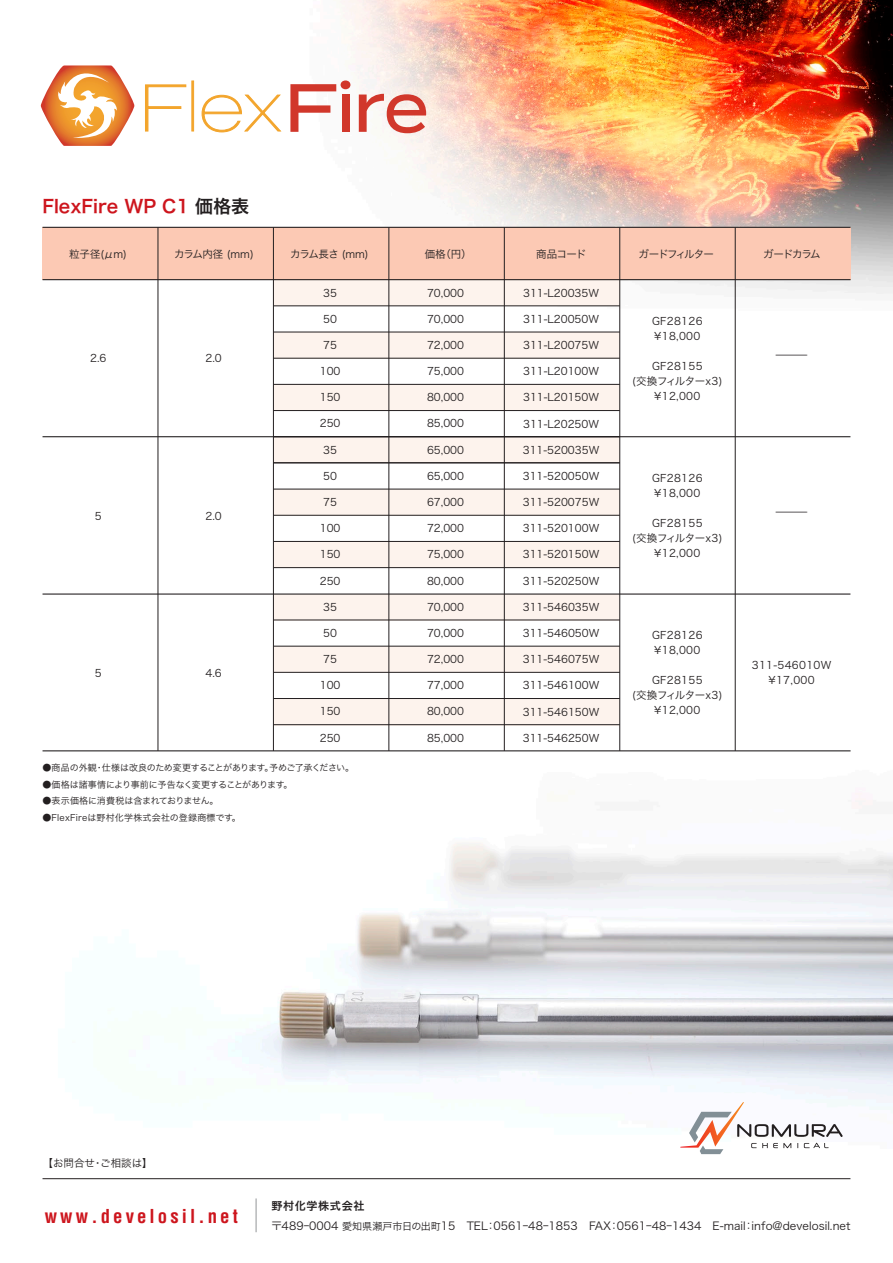
<style>
.page{position:relative;width:893px;height:1263px;background:#fff}
.page>*{position:absolute;margin:0;border:0;box-sizing:border-box;transform-origin:0 0}
.t1{font:700 condensed 18.75px "Helvetica";letter-spacing:.165em;color:#cd151d}
.t2{font:18px "Hira Kaku Pro N W6";color:#cd151d}
.t3{font:11.1px "Hira Kaku Pro N W3";letter-spacing:.005em;color:#231f20}
.t4{font:11.1px "Hira Kaku Pro N W6";letter-spacing:.055em;color:#231f20}
.t5{font:10.5px "Hira Kaku Pro N W3";color:#231f20}
.t6{font:10.5px/15px "Hira Kaku Pro N W3";letter-spacing:.03em;color:#231f20;text-align:center}
.t7{font:10.5px "Hira Kaku Pro N W3";letter-spacing:-.11em;color:#231f20}
.t8{font:10.5px "Hira Kaku Pro N W3";color:#231f20;scale:3 1}
.t9{font:9px "Hira Kaku Pro N W3";letter-spacing:-.025em;color:#231f20}
.t10{font:9px "Hira Kaku Pro N W3";letter-spacing:-.04em;color:#231f20}
.t11{font:9px "Hira Kaku Pro N W3";letter-spacing:.025em;color:#231f20}
.s1{color:#231f20}
.s2{font-size:10.05px}
</style>
<div class="page">
<img style="left:40px;top:0;width:853px;height:1233px">
<div style="left:273px;top:280px;width:347px;height:26px;background:#fdf3ed"></div>
<div style="left:273px;top:332px;width:347px;height:26px;background:#fdf3ed"></div>
<div style="left:273px;top:384px;width:347px;height:26px;background:#fdf3ed"></div>
<div style="left:273px;top:437px;width:347px;height:26px;background:#fdf3ed"></div>
<div style="left:273px;top:489px;width:347px;height:26px;background:#fdf3ed"></div>
<div style="left:273px;top:542px;width:347px;height:26px;background:#fdf3ed"></div>
<div style="left:273px;top:594px;width:347px;height:26px;background:#fdf3ed"></div>
<div style="left:273px;top:647px;width:347px;height:26px;background:#fdf3ed"></div>
<div style="left:273px;top:699px;width:347px;height:26px;background:#fdf3ed"></div>
<div style="left:43px;top:227px;width:807px;height:53px;background:#fcc9b4"></div>
<hr style="left:273px;top:306px;width:347px;height:1px;background:#231f20">
<hr style="left:43px;top:227px;width:808px;height:1px;background:#231f20">
<hr style="left:273px;top:332px;width:347px;height:1px;background:#231f20">
<hr style="left:273px;top:358px;width:347px;height:1px;background:#231f20">
<hr style="left:273px;top:384px;width:347px;height:1px;background:#231f20">
<hr style="left:273px;top:410px;width:347px;height:1px;background:#231f20">
<hr style="left:273px;top:463px;width:347px;height:1px;background:#231f20">
<hr style="left:273px;top:489px;width:347px;height:1px;background:#231f20">
<hr style="left:273px;top:515px;width:347px;height:1px;background:#231f20">
<hr style="left:273px;top:541px;width:347px;height:1px;background:#231f20">
<hr style="left:273px;top:567px;width:347px;height:1px;background:#231f20">
<hr style="left:273px;top:620px;width:347px;height:1px;background:#231f20">
<hr style="left:273px;top:646px;width:347px;height:1px;background:#231f20">
<hr style="left:273px;top:672px;width:347px;height:1px;background:#231f20">
<hr style="left:273px;top:698px;width:347px;height:1px;background:#231f20">
<hr style="left:273px;top:724px;width:347px;height:1px;background:#231f20">
<hr style="left:273px;top:462px;width:347px;height:1px;background:#231f20">
<hr style="left:43px;top:750px;width:808px;height:1px;background:#231f20">
<hr style="left:43px;top:436px;width:807px;height:1px;background:#231f20">
<hr style="left:273px;top:227px;width:1px;height:524px;background:#231f20">
<hr style="left:158px;top:227px;width:1px;height:524px;background:#231f20">
<hr style="left:389px;top:227px;width:1px;height:524px;background:#231f20">
<hr style="left:504px;top:227px;width:1px;height:524px;background:#231f20">
<hr style="left:619px;top:227px;width:1px;height:524px;background:#231f20">
<hr style="left:735px;top:227px;width:1px;height:524px;background:#231f20">
<hr style="left:43px;top:279px;width:808px;height:1px;background:#231f20">
<hr style="left:43px;top:593px;width:807px;height:2px;background:#231f20">
<svg style="left:41px;top:59px;width:93px;height:87px"></svg>
<svg style="left:144px;top:84px;width:43px;height:48px"></svg>
<div style="left:191px;top:80px;width:3px;height:51px;background:#f3a52c;border:1px solid #f3a52c"></div>
<svg style="left:201px;top:94px;width:82px;height:39px"></svg>
<svg style="left:290px;top:84px;width:46px;height:48px"></svg>
<svg style="left:359px;top:94px;width:67px;height:39px"></svg>
<div style="left:342px;top:95px;width:7px;height:37px;background:#d1372b"></div>
<div style="left:341px;top:80px;width:9px;height:9px;background:#d1372b;border-radius:50%"></div>
<hr style="left:43px;top:1178px;width:807px;height:1px;background:#231f20">
<hr style="left:256px;top:1198px;width:1px;height:34px;background:#939598">
<svg style="left:680px;top:1102px;width:163px;height:52px"></svg>
<h2 class="t2" style="left:43px;top:190px;width:208px">FlexFire WP C1 <span class="s1">価格表</span></h2>
<p class="t5" style="left:69px;top:245px;width:59px">粒子径(μm)</p>
<p class="t5" style="left:174px;top:245px;width:81px">カラム内径 (mm)</p>
<p class="t5" style="left:90px;top:349px;width:18px">2.6</p>
<p class="t5" style="left:205px;top:349px;width:18px">2.0</p>
<p class="t5" style="left:95px;top:506px;width:8px">5</p>
<p class="t5" style="left:205px;top:506px;width:18px">2.0</p>
<p class="t5" style="left:95px;top:663px;width:8px">5</p>
<p class="t5" style="left:205px;top:663px;width:18px">4.6</p>
<p class="t5" style="left:290px;top:245px;width:80px">カラム長さ (mm)</p>
<p class="t5" style="left:323px;top:283px;width:15px">35</p>
<p class="t5" style="left:323px;top:309px;width:15px">50</p>
<p class="t5" style="left:323px;top:336px;width:15px">75</p>
<p class="t5" style="left:320px;top:362px;width:22px">100</p>
<p class="t5" style="left:320px;top:388px;width:22px">150</p>
<p class="t5" style="left:320px;top:414px;width:22px">250</p>
<p class="t5" style="left:323px;top:440px;width:15px">35</p>
<p class="t5" style="left:323px;top:466px;width:15px">50</p>
<p class="t5" style="left:323px;top:493px;width:15px">75</p>
<p class="t5" style="left:320px;top:519px;width:22px">100</p>
<p class="t5" style="left:320px;top:545px;width:22px">150</p>
<p class="t5" style="left:320px;top:571px;width:22px">250</p>
<p class="t5" style="left:323px;top:597px;width:15px">35</p>
<p class="t5" style="left:323px;top:624px;width:15px">50</p>
<p class="t5" style="left:323px;top:650px;width:15px">75</p>
<p class="t5" style="left:320px;top:676px;width:22px">100</p>
<p class="t5" style="left:320px;top:702px;width:22px">150</p>
<p class="t5" style="left:320px;top:728px;width:22px">250</p>
<p class="t10" style="left:42px;top:760px;width:313px">●商品の外観・仕様は改良のため変更することがあります。予めご了承ください。</p>
<p class="t9" style="left:42px;top:776px;width:252px">●価格は諸事情により事前に予告なく変更することがあります。</p>
<p class="t9" style="left:42px;top:793px;width:178px">●表示価格に消費税は含まれておりません。</p>
<p class="t11" style="left:42px;top:809px;width:200px">●FlexFireは野村化学株式会社の登録商標です。</p>
<p class="t5" style="left:425px;top:245px;width:48px">価格（円）</p>
<p class="t5" style="left:536px;top:245px;width:52px">商品コード</p>
<p class="t7" style="left:638px;top:245px;width:77px">ガードフィルター</p>
<p class="t5" style="left:763px;top:245px;width:59px">ガードカラム</p>
<p class="t5" style="left:427px;top:283px;width:39px">70,000</p>
<p class="t5" style="left:427px;top:309px;width:39px">70,000</p>
<p class="t5" style="left:427px;top:336px;width:39px">72,000</p>
<p class="t5" style="left:427px;top:362px;width:39px">75,000</p>
<p class="t5" style="left:427px;top:388px;width:39px">80,000</p>
<p class="t5" style="left:427px;top:414px;width:39px">85,000</p>
<p class="t5" style="left:427px;top:440px;width:39px">65,000</p>
<p class="t5" style="left:427px;top:466px;width:39px">65,000</p>
<p class="t5" style="left:427px;top:493px;width:39px">67,000</p>
<p class="t5" style="left:427px;top:519px;width:39px">72,000</p>
<p class="t5" style="left:427px;top:545px;width:39px">75,000</p>
<p class="t5" style="left:427px;top:571px;width:39px">80,000</p>
<p class="t5" style="left:427px;top:597px;width:39px">70,000</p>
<p class="t5" style="left:427px;top:624px;width:39px">70,000</p>
<p class="t5" style="left:427px;top:650px;width:39px">72,000</p>
<p class="t5" style="left:427px;top:676px;width:39px">77,000</p>
<p class="t5" style="left:427px;top:702px;width:39px">80,000</p>
<p class="t5" style="left:427px;top:728px;width:39px">85,000</p>
<p class="t5" style="left:523px;top:283px;width:77px">311-L20035W</p>
<p class="t5" style="left:523px;top:309px;width:77px">311-L20050W</p>
<p class="t5" style="left:523px;top:336px;width:77px">311-L20075W</p>
<p class="t5" style="left:523px;top:362px;width:77px">311-L20100W</p>
<p class="t5" style="left:523px;top:388px;width:77px">311-L20150W</p>
<p class="t5" style="left:523px;top:414px;width:77px">311-L20250W</p>
<p class="t5" style="left:523px;top:440px;width:78px">311-520035W</p>
<p class="t5" style="left:523px;top:467px;width:78px">311-520050W</p>
<p class="t5" style="left:523px;top:493px;width:78px">311-520075W</p>
<p class="t5" style="left:523px;top:519px;width:78px">311-520100W</p>
<p class="t5" style="left:523px;top:545px;width:78px">311-520150W</p>
<p class="t5" style="left:523px;top:571px;width:78px">311-520250W</p>
<p class="t5" style="left:523px;top:597px;width:78px">311-546035W</p>
<p class="t5" style="left:523px;top:624px;width:78px">311-546050W</p>
<p class="t5" style="left:523px;top:650px;width:78px">311-546075W</p>
<p class="t5" style="left:523px;top:676px;width:78px">311-546100W</p>
<p class="t5" style="left:523px;top:702px;width:78px">311-546150W</p>
<p class="t5" style="left:523px;top:728px;width:78px">311-546250W</p>
<p class="t6" style="left:652px;top:312px;width:52px;text-align:left">GF28126 ¥18,000</p>
<p class="t6" style="left:632px;top:357px;width:92px">GF28155<br>(交換フィルターx3) ¥12,000</p>
<p class="t6" style="left:652px;top:470px;width:52px;text-align:left">GF28126 ¥18,000</p>
<p class="t6" style="left:632px;top:515px;width:92px">GF28155<br>(交換フィルターx3) ¥12,000</p>
<p class="t6" style="left:652px;top:627px;width:52px;text-align:left">GF28126 ¥18,000</p>
<p class="t6" style="left:632px;top:672px;width:92px">GF28155<br>(交換フィルターx3) ¥12,000</p>
<p class="t8" style="left:776px;top:345px;width:12px">̶</p>
<p class="t8" style="left:776px;top:502px;width:12px">̶</p>
<p class="t6" style="left:752px;top:657px;width:81px">311-546010W ¥17,000</p>
<p class="t5" style="left:43px;top:1154px;width:112px">【お問合せ･ご相談は】</p>
<h1 class="t1" style="left:45px;top:1204px;width:195px">www.develosil.net</h1>
<p class="t4" style="left:272px;top:1196px;width:94px">野村化学株式会社</p>
<p class="t3" style="left:271px;top:1216px;width:581px">〒489ｰ0004 <span class="s2">愛知県瀬戸市日の出町</span>15　TEL：0561ｰ48ｰ1853 FAX：0561ｰ48ｰ1434　E-mail：info@develosil.net</p>
</div>
